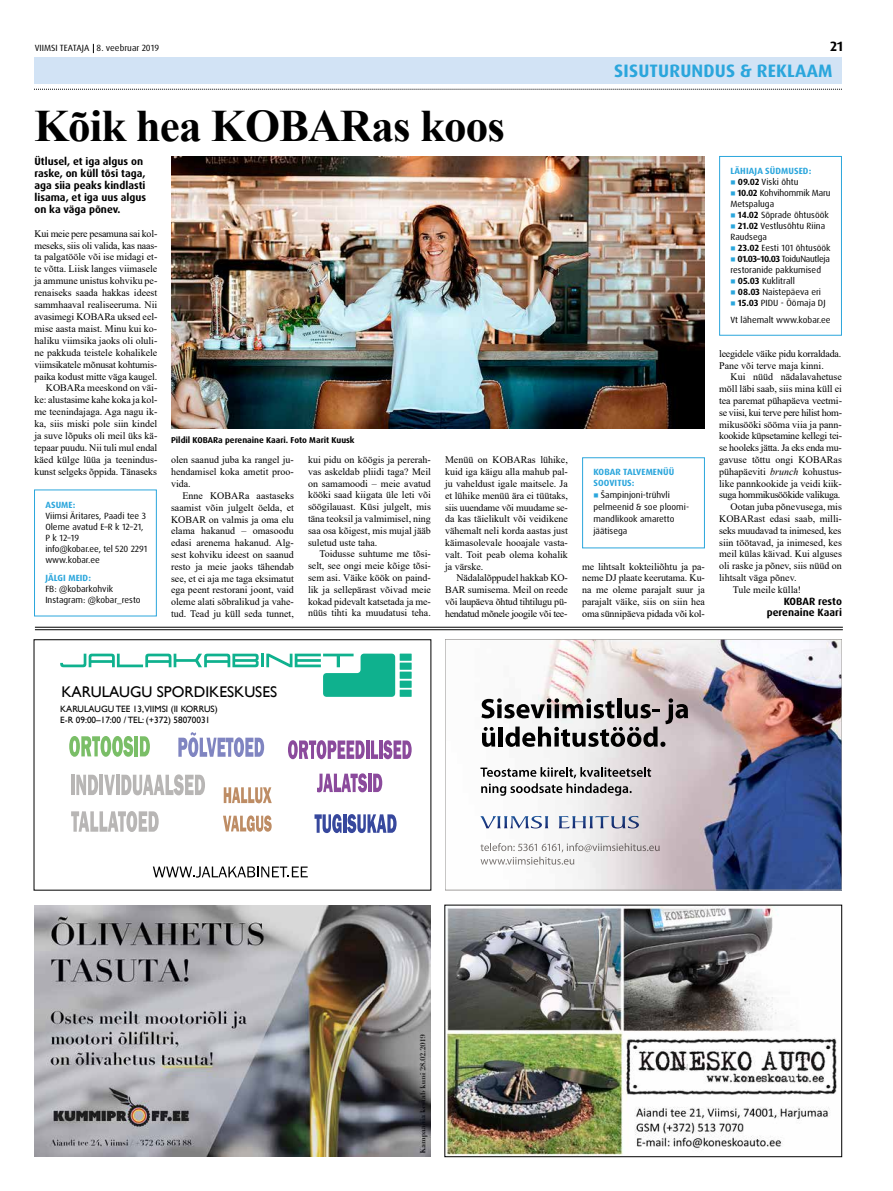
<style>
.page{position:relative;width:893px;height:1191px;background:#fff}
.page>*{position:absolute;margin:0;border:0;box-sizing:border-box;transform-origin:0 0}
.t1{font:700 45px "Times New Roman";letter-spacing:-.02em;color:#000}
.t2{font:700 18px "Dax Pro";letter-spacing:.01em;color:#2ba6dc}
.t3{font:15.4px "Gill Sans";color:#000}
.t4{font:700 13.5px "Dax Pro";color:#000}
.t5{font:700 10.5px/11.9px "Dax Pro";color:#000}
.t6{font:10px/11.8px "Times New Roman";color:#000;text-align:justify}
.t7{font:10px/11.8px "Times New Roman";letter-spacing:-.02em;color:#000}
.t8{font:10px "Times New Roman";letter-spacing:-.03em;color:#000}
.t9{font:9.2px/11px "Gill Sans";color:#000}
.t10{font:9px/11px "Dax Pro";color:#000}
.t11{font:700 9px/11px "Dax Pro";letter-spacing:.01em;color:#2ba6dc}
.t12{font:9px/11px "Dax Pro";letter-spacing:-.02em;color:#000}
.t13{font:700 8.5px "Dax Pro";color:#000}
.s1{color:#2ba6dc}
.s2{font-weight:700}
.s3{font-style:italic}
</style>
<div class="page">
<svg style="left:34px;top:89px;width:808px;height:1px"></svg>
<div style="left:34px;top:57px;width:808px;height:27px;background:#d2e3f5"></div>
<img style="left:171px;top:156px;width:534px;height:272px">
<div style="left:34px;top:489px;width:123px;height:127px;border:1px solid #2ba6dc"></div>
<hr style="left:35px;top:627px;width:808px;height:1px;background:#000">
<hr style="left:35px;top:629px;width:808px;height:1px;background:#000">
<div style="left:582px;top:457px;width:123px;height:91px;border:1px solid #2ba6dc"></div>
<div style="left:719px;top:156px;width:123px;height:180px;border:1px solid #2ba6dc"></div>
<img style="left:480px;top:641px;width:360px;height:247px">
<svg style="left:531px;top:816px;width:108px;height:12px"></svg>
<svg style="left:481px;top:698px;width:207px;height:49px"></svg>
<svg style="left:480px;top:767px;width:171px;height:28px"></svg>
<svg style="left:481px;top:843px;width:179px;height:21px"></svg>
<div style="left:445px;top:639px;width:397px;height:251px;border:1px solid #a19f9d"></div>
<img style="left:447px;top:907px;width:390px;height:248px">
<div style="left:445px;top:905px;width:397px;height:252px;border:1px solid #000"></div>
<svg style="left:60px;top:653px;width:199px;height:14px"></svg>
<hr style="left:261px;top:653px;width:3px;height:14px;background:#0fb18e">
<svg style="left:266px;top:653px;width:129px;height:44px"></svg>
<div style="left:400px;top:689px;width:12px;height:8px;background:#0fb18e"></div>
<div style="left:400px;top:680px;width:12px;height:8px;background:#0fb18e"></div>
<div style="left:400px;top:671px;width:12px;height:8px;background:#0fb18e"></div>
<div style="left:400px;top:662px;width:12px;height:8px;background:#0fb18e"></div>
<div style="left:400px;top:653px;width:12px;height:8px;background:#0fb18e"></div>
<svg style="left:69px;top:736px;width:64px;height:20px"></svg>
<hr style="left:135px;top:736px;width:3px;height:20px;background:#7abe67">
<svg style="left:140px;top:736px;width:10px;height:20px"></svg>
<svg style="left:153px;top:866px;width:155px;height:11px"></svg>
<svg style="left:288px;top:740px;width:77px;height:19px"></svg>
<hr style="left:366px;top:740px;width:3px;height:19px;background:#8b4a9c">
<svg style="left:371px;top:740px;width:41px;height:19px"></svg>
<svg style="left:317px;top:773px;width:50px;height:19px"></svg>
<hr style="left:368px;top:773px;width:3px;height:19px;background:#8b4a9c">
<svg style="left:373px;top:773px;width:9px;height:19px"></svg>
<svg style="left:314px;top:814px;width:83px;height:19px"></svg>
<svg style="left:224px;top:787px;width:48px;height:16px"></svg>
<svg style="left:223px;top:815px;width:49px;height:16px"></svg>
<svg style="left:178px;top:732px;width:86px;height:25px"></svg>
<hr style="left:71px;top:774px;width:3px;height:21px;background:#b8b6b5">
<svg style="left:76px;top:774px;width:22px;height:21px"></svg>
<hr style="left:100px;top:774px;width:3px;height:21px;background:#b8b6b5">
<svg style="left:104px;top:774px;width:11px;height:21px"></svg>
<hr style="left:116px;top:774px;width:3px;height:21px;background:#b8b6b5">
<svg style="left:121px;top:774px;width:84px;height:21px"></svg>
<svg style="left:71px;top:811px;width:88px;height:21px"></svg>
<div style="left:34px;top:639px;width:397px;height:251px;border:1px solid #000"></div>
<img style="left:34px;top:905px;width:397px;height:252px">
<p class="t10" style="left:35px;top:42px;width:126px">VIIMSI TEATAJA 8. veebruar 2019</p>
<h3 class="t4" style="left:830px;top:38px;width:14px">21</h3>
<h1 class="t1" style="left:34px;top:94px;width:472px">Kõik hea KOBARas koos</h1>
<h2 class="t2" style="left:614px;top:59px;width:220px">SISUTURUNDUS &amp; REKLAAM</h2>
<p class="t5" style="left:34px;top:156px;width:113px">Ütlusel, et iga algus on raske, on küll tõsi taga, aga siia peaks kindlasti lisama, et iga uus algus on ka väga põnev.</p>
<p class="t6" style="left:34px;top:227px;width:124px;text-align:right">Kui meie pere pesamuna sai kol&shy;meseks, siis oli valida, kas naas&shy;ta palgatööle või ise midagi et&shy;te võtta. Liisk langes viimasele ja ammune unistus kohviku pe&shy;renaiseks saada hakkas ideest sammhaaval realiseeruma. Nii avasimegi KOBARa uksed eel&shy;mise aasta maist. Minu kui ko&shy;haliku viimsika jaoks oli oluli&shy;ne pakkuda teistele kohalikele viimsikatele mõnusat kohtumis&shy;paika kodust mitte väga kaugel.<br>KOBARa meeskond on väi&shy;ke: alustasime kahe koka ja kol&shy;me teenindajaga. Aga nagu ik&shy;ka, siis miski pole siin kindel ja suve lõpuks oli meil üks kä&shy;tepaar puudu. Nii tuli mul endal käed külge lüüa ja teenindus&shy;kunst selgeks õppida. Tänaseks</p>
<p class="t11" style="left:45px;top:499px;width:32px">ASUME:</p>
<p class="t10" style="left:45px;top:510px;width:104px">Viimsi Äritares, Paadi tee 3<br>Oleme avatud E–R k 12–21,<br>P k 12–19<br>info@kobar.ee, tel 520 2291 www.kobar.ee</p>
<p class="t11" style="left:45px;top:572px;width:47px">JÄLGI MEID:</p>
<p class="t10" style="left:45px;top:583px;width:97px">FB: @kobarkohvik<br>Instagram: @kobar_resto</p>
<p class="t13" style="left:171px;top:434px;width:185px">Pildil KOBARa perenaine Kaari. Foto Marit Kuusk</p>
<p class="t6" style="left:171px;top:454px;width:124px">olen saanud juba ka rangel ju&shy;hendamisel koka ametit proo&shy;vida.</p>
<p class="t6" style="left:171px;top:489px;width:124px;text-indent:11px">Enne KOBARa aastaseks saamist võin julgelt öelda, et KOBAR on valmis ja oma elu elama hakanud – omasoodu edasi arenema hakanud. Alg&shy;sest kohviku ideest on saanud resto ja meie jaoks tähendab see, et ei aja me taga eksimatut ega peent restorani joont, vaid oleme alati sõbralikud ja vahe&shy;tud. Tead ju küll seda tunnet,</p>
<p class="t6" style="left:308px;top:453px;width:124px">kui pidu on köögis ja pererah&shy;vas askeldab pliidi taga? Meil on samamoodi – meie avatud kööki saad kiigata üle leti või söögilauast. Küsi julgelt, mis täna teoksil ja valmimisel, ning saa osa kõigest, mis mujal jääb suletud uste taha.</p>
<p class="t6" style="left:308px;top:548px;width:124px;text-indent:11px">Toidusse suhtume me tõsi&shy;selt, see ongi meie kõige tõsi&shy;sem asi. Väike köök on paind&shy;lik ja sellepärast võivad meie kokad pidevalt katsetada ja me&shy;nüüs tihti ka muudatusi teha.</p>
<p class="t6" style="left:445px;top:454px;width:124px">Menüü on KOBARas lühike, kuid iga käigu alla mahub pal&shy;ju vaheldust igale maitsele. Ja et lühike menüü ära ei tüütaks, siis uuendame või muudame se&shy;da kas täielikult või veidikene vähemalt neli korda aastas just käimasolevale hooajale vasta&shy;valt. Toit peab olema kohalik ja värske.</p>
<p class="t6" style="left:445px;top:572px;width:124px;text-indent:11px">Nädalalõppudel hakkab KO-BAR sumisema. Meil on reede või laupäeva õhtud tihtilugu pü&shy;hendatud mõnele joogile või tee-</p>
<p class="t6" style="left:582px;top:560px;width:124px">me lihtsalt kokteiliõhtu ja pa&shy;neme DJ plaate keerutama. Ku&shy;na me oleme parajalt suur ja parajalt väike, siis on siin hea oma sünnipäeva pidada või kol-</p>
<p class="t11" style="left:593px;top:467px;width:82px">KOBAR TALVEMENÜÜ<br>SOOVITUS:</p>
<p class="t10" style="left:593px;top:489px;width:97px;line-height:12px"><span class="s1">■</span> Šampinjoni-trühvli pelmeenid &amp; soe ploomi&shy;mandlikook amaretto jäätisega</p>
<p class="t11" style="left:730px;top:165px;width:82px">LÄHIAJA SÜDMUSED:</p>
<p class="t10" style="left:730px;top:176px;width:70px"><span class="s1">■</span> <span class="s2">09.02</span> Viski õhtu</p>
<p class="t12" style="left:730px;top:187px;width:102px"><span class="s1">■</span> <span class="s2">10.02</span> Kohvihommik Maru<br>Metspaluga</p>
<p class="t10" style="left:730px;top:209px;width:100px"><span class="s1">■</span> <span class="s2">14.02</span> Sõprade õhtusöök</p>
<p class="t10" style="left:730px;top:220px;width:96px"><span class="s1">■</span> <span class="s2">21.02</span> Vestlusõhtu Riina<br>Raudsega</p>
<p class="t10" style="left:730px;top:242px;width:102px"><span class="s1">■</span> <span class="s2">23.02</span> Eesti 101 õhtusöök</p>
<p class="t10" style="left:730px;top:253px;width:101px"><span class="s1">■</span> <span class="s2">01.03–10.03</span> ToiduNautleja restoranide pakkumised</p>
<p class="t10" style="left:730px;top:275px;width:66px"><span class="s1">■</span> <span class="s2">05.03</span> Kuklitrall</p>
<p class="t10" style="left:730px;top:286px;width:92px"><span class="s1">■</span> <span class="s2">08.03</span> Naistepäeva eri</p>
<p class="t10" style="left:730px;top:295px;width:102px;line-height:16.7px"><span class="s1">■</span> <span class="s2">15.03</span> PIDU - Öömaja DJ<br>Vt lähemalt www.kobar.ee</p>
<p class="t7" style="left:719px;top:347px;width:124px">leegidele väike pidu korraldada.<br>Pane või terve maja kinni.</p>
<p class="t6" style="left:730px;top:371px;width:113px">Kui nüüd nädalavahetuse</p>
<p class="t6" style="left:719px;top:382px;width:124px">möll läbi saab, siis mina küll ei</p>
<p class="t6" style="left:719px;top:394px;width:124px">tea paremat pühapäeva veetmi-</p>
<p class="t8" style="left:719px;top:405px;width:124px">se viisi, kui terve pere hilist hom-</p>
<p class="t6" style="left:719px;top:418px;width:124px">mikusööki sööma viia ja pann-</p>
<p class="t8" style="left:719px;top:429px;width:124px">kookide küpsetamine kellegi tei-</p>
<p class="t7" style="left:719px;top:441px;width:124px">se hooleks jätta. Ja eks enda mu-</p>
<p class="t6" style="left:719px;top:453px;width:124px">gavuse tõttu ongi KOBARas</p>
<p class="t6" style="left:719px;top:465px;width:124px">pühapäeviti <span class="s3">brunch</span> kohustus-</p>
<p class="t6" style="left:719px;top:477px;width:124px">like pannkookide ja veidi kiik-</p>
<p class="t8" style="left:719px;top:488px;width:123px">suga hommikusöökide valikuga.</p>
<p class="t6" style="left:730px;top:500px;width:113px">Ootan juba põnevusega, mis</p>
<p class="t6" style="left:719px;top:512px;width:124px">KOBARast edasi saab, milli-</p>
<p class="t7" style="left:719px;top:524px;width:124px">seks muudavad ta inimesed, kes</p>
<p class="t6" style="left:719px;top:536px;width:124px">siin töötavad, ja inimesed, kes</p>
<p class="t6" style="left:719px;top:548px;width:124px">meil külas käivad. Kui alguses</p>
<p class="t6" style="left:719px;top:559px;width:124px">oli raske ja põnev, siis nüüd on</p>
<p class="t6" style="left:719px;top:571px;width:79px">lihtsalt väga põnev.</p>
<p class="t6" style="left:733px;top:583px;width:70px">Tule meile külla!</p>
<p class="t5" style="left:767px;top:595px;width:77px;text-align:right">KOBAR resto perenaine Kaari</p>
<h3 class="t3" style="left:61px;top:682px;width:217px">KARULAUGU SPORDIKESKUSES</h3>
<p class="t9" style="left:60px;top:703px;width:159px">KARULAUGU TEE 13,VIIMSI (II KORRUS)<br>E-R 09:00–17:00 / TEL: (+372) 58070031</p>
</div>
